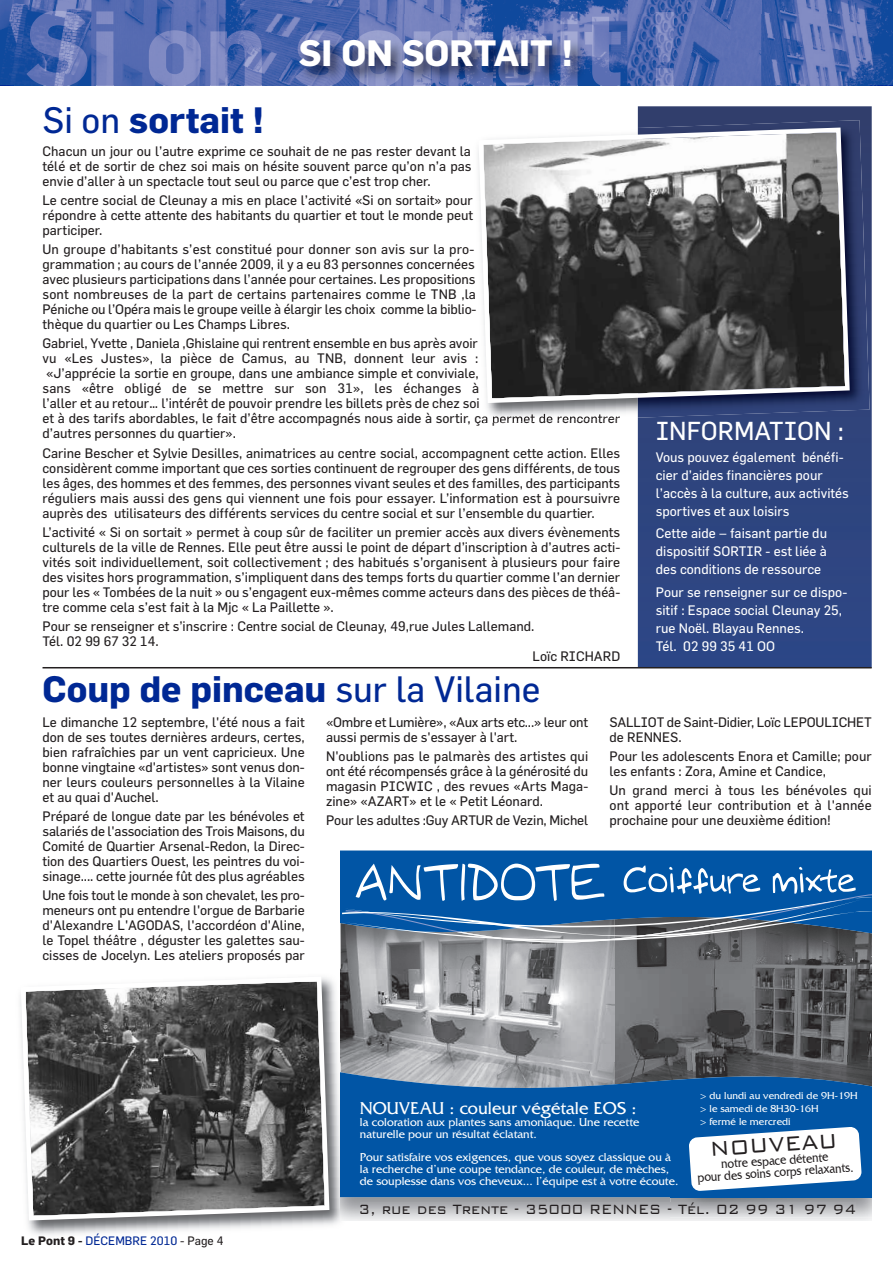
<style>
.page{position:relative;width:893px;height:1263px;background:#fff}
.page>*{position:absolute;margin:0;border:0;box-sizing:border-box;transform-origin:0 0}
.t1{font:700 36px "Flama";color:#002894}
.t2{font:700 36px "Flama";color:#fff}
.t3{font:300 27px "Bank Gothic";color:#231f20;scale:.87 1}
.t4{font:25.5px "Flama";color:#fff}
.t5{font:300 18px "Bank Gothic";color:#231f20;scale:.87 1}
.t6{font:18px "Friz Quadrata";color:#fff}
.t7{font:13.5px/15px "Flama";color:#231f20;text-align:justify}
.t8{font:13.5px/18px "Flama";color:#fff}
.t9{font:13.5px/12px "Friz Quadrata";color:#231f20;scale:.87 1}
.t10{font:12px/12px "Friz Quadrata";color:#fff}
.t11{font:12px "Flama";color:#002894}
.t12{font:10.5px "Friz Quadrata";letter-spacing:.52em;color:#fff}
.s1{font-weight:400}
.s2{font-weight:700;color:#231f20}
.s3{color:#231f20}
</style>
<div class="page">
<div style="left:638px;top:106px;width:234px;height:561px;background:#2e4580"></div>
<img style="left:481px;top:405px;width:157px;height:18px">
<img style="left:638px;top:120px;width:232px;height:298px">
<svg style="left:478px;top:125px;width:374px;height:280px"></svg>
<img style="left:28px;top:982px;width:321px;height:253px">
<svg style="left:20px;top:977px;width:312px;height:246px;background:#626262"></svg>
<img style="left:0;top:0;width:893px;height:85px">
<img style="left:41px;top:11px;width:363px;height:4px">
<img style="left:15px;top:15px;width:855px;height:71px">
<img style="left:42px;top:85px;width:362px;height:1px">
<img style="left:26px;top:15px;width:378px;height:70px">
<img style="left:340px;top:938px;width:532px;height:282px">
<svg style="left:340px;top:850px;width:532px;height:88px;background:#0b5ba8"></svg>
<svg style="left:342px;top:863px;width:530px;height:109px;background:#4d769d"></svg>
<img style="left:614px;top:1062px;width:258px;height:9px">
<img style="left:341px;top:1062px;width:273px;height:9px">
<svg style="left:340px;top:1071px;width:532px;height:126px;background:#115ba2"></svg>
<img style="left:671px;top:1197px;width:201px;height:21px">
<div style="left:671px;top:1109px;width:201px;height:88px;background:#0155a5"></div>
<svg style="left:689px;top:1127px;width:173px;height:64px"></svg>
<img style="left:360px;top:1203px;width:495px;height:13px">
<hr style="left:43px;top:667px;width:829px;height:1px;background:#231f20">
<h1 class="t1" style="left:43px;top:98px;width:223px"><span class="s1">Si on</span> sortait !</h1>
<h1 class="t2" style="left:299px;top:31px;width:276px">SI ON SORTAIT !</h1>
<p class="t7" style="left:43px;top:143px;width:430px">Chacun un jour ou l’autre exprime ce souhait de ne pas rester devant la télé et de sortir de chez soi mais on hésite souvent parce qu’on n’a pas envie d’aller à un spectacle tout seul ou parce que c’est trop cher.</p>
<p class="t7" style="left:43px;top:192px;width:432px">Le centre social de Cleunay a mis en place l’activité «Si on sortait» pour répondre à cette attente des habitants du quartier et tout le monde peut participer.</p>
<p class="t7" style="left:43px;top:242px;width:435px;text-align:left">Un groupe d’habitants s’est constitué pour donner son avis sur la pro&shy;grammation ; au cours de l’année 2009, il y a eu 83 personnes concernées avec plusieurs participations dans l’année pour certaines. Les propositions sont nombreuses de la part de certains partenaires comme le TNB ,la Péniche ou l’Opéra mais le groupe veille à élargir les choix comme la biblio&shy;thèque du quartier ou Les Champs Libres.</p>
<p class="t7" style="left:43px;top:336px;width:579px;text-align:left">Gabriel, Yvette , Daniela ,Ghislaine qui rentrent ensemble en bus après avoir<br>vu «Les Justes», la pièce de Camus, au TNB, donnent leur avis :<br>«J’apprécie la sortie en groupe, dans une ambiance simple et conviviale,<br>sans «être obligé de se mettre sur son 31», les échanges à<br>l’aller et au retour… l’intérêt de pouvoir prendre les billets près de chez soi<br>et à des tarifs abordables, le fait d’être accompagnés nous aide à sortir, ça permet de rencontrer d’autres personnes du quartier».</p>
<p class="t7" style="left:43px;top:445px;width:579px">Carine Bescher et Sylvie Desilles, animatrices au centre social, accompagnent cette action. Elles considèrent comme important que ces sorties continuent de regrouper des gens différents, de tous les âges, des hommes et des femmes, des personnes vivant seules et des familles, des participants réguliers mais aussi des gens qui viennent une fois pour essayer. L’information est à poursuivre auprès des utilisateurs des différents services du centre social et sur l’ensemble du quartier.</p>
<p class="t7" style="left:43px;top:524px;width:579px">L’activité « Si on sortait » permet à coup sûr de faciliter un premier accès aux divers évènements culturels de la ville de Rennes. Elle peut être aussi le point de départ d’inscription à d’autres acti&shy;vités soit individuellement, soit collectivement ; des habitués s’organisent à plusieurs pour faire des visites hors programmation, s’impliquent dans des temps forts du quartier comme l’an dernier pour les « Tombées de la nuit » ou s’engagent eux-mêmes comme acteurs dans des pièces de théâ&shy;tre comme cela s’est fait à la Mjc « La Paillette ».</p>
<p class="t7" style="left:43px;top:619px;width:494px">Pour se renseigner et s’inscrire : Centre social de Cleunay, 49,rue Jules Lallemand.</p>
<p class="t7" style="left:43px;top:634px;width:118px">Tél. 02 99 67 32 14.</p>
<p class="t7" style="left:533px;top:649px;width:89px">Loïc RICHARD</p>
<h1 class="t1" style="left:43px;top:668px;width:499px">Coup de pinceau <span class="s1">sur la Vilaine</span></h1>
<h3 class="t4" style="left:656px;top:415px;width:190px">INFORMATION :</h3>
<p class="t8" style="left:656px;top:448px;width:195px">Vous pouvez également bénéfi&shy;cier d’aides financières pour l’accès à la culture, aux activités sportives et aux loisirs</p>
<p class="t8" style="left:656px;top:524px;width:173px;text-align:justify">Cette aide – faisant partie du dispositif SORTIR - est liée à des conditions de ressource</p>
<p class="t8" style="left:656px;top:583px;width:193px">Pour se renseigner sur ce dispo&shy;sitif : Espace social Cleunay 25, rue Noël. Blayau Rennes.<br>Tél. 02 99 35 41 OO</p>
<p class="t7" style="left:43px;top:714px;width:264px">Le dimanche 12 septembre, l'été nous a fait don de ses toutes dernières ardeurs, certes, bien rafraîchies par un vent capricieux. Une bonne vingtaine «d'artistes» sont venus don&shy;ner leurs couleurs personnelles à la Vilaine et au quai d'Auchel.</p>
<p class="t7" style="left:43px;top:808px;width:264px">Préparé de longue date par les bénévoles et salariés de l'association des Trois Maisons, du Comité de Quartier Arsenal-Redon, la Direc&shy;tion des Quartiers Ouest, les peintres du voi&shy;sinage.... cette journée fût des plus agréables</p>
<p class="t7" style="left:43px;top:888px;width:264px">Une fois tout le monde à son chevalet, les pro&shy;meneurs ont pu entendre l'orgue de Barbarie d'Alexandre L'AGODAS, l'accordéon d'Aline, le Topel théâtre , déguster les galettes sau&shy;cisses de Jocelyn. Les ateliers proposés par</p>
<p class="t7" style="left:326px;top:714px;width:264px">«Ombre et Lumière», «Aux arts etc...» leur ont aussi permis de s'essayer à l'art.</p>
<p class="t7" style="left:326px;top:748px;width:264px">N'oublions pas le palmarès des artistes qui ont été récompensés grâce à la générosité du magasin PICWIC , des revues «Arts Maga&shy;zine» «AZART» et le « Petit Léonard.</p>
<p class="t7" style="left:326px;top:813px;width:264px">Pour les adultes :Guy ARTUR de Vezin, Michel</p>
<p class="t7" style="left:609px;top:714px;width:264px">SALLIOT de Saint-Didier, Loïc LEPOULICHET de RENNES.</p>
<p class="t7" style="left:609px;top:748px;width:264px">Pour les adolescents Enora et Camille; pour les enfants : Zora, Amine et Candice,</p>
<p class="t7" style="left:609px;top:783px;width:264px">Un grand merci à tous les bénévoles qui ont apporté leur contribution et à l'année prochaine pour une deuxième édition!</p>
<p class="t11" style="left:21px;top:1233px;width:204px"><span class="s2">Le Pont 9 -</span> DÉCEMBRE 2010 <span class="s3">- Page 4</span></p>
<h3 class="t6" style="left:360px;top:1098px;width:268px">NOUVEAU cou eu végé a e EOS</h3>
<p class="t10" style="left:360px;top:1116px;width:281px">la co o a on aux p an e an amon aque Une ece e naue epou un éu a écaan</p>
<p class="t10" style="left:360px;top:1151px;width:312px">Pou a a e vo ex gence que vou oyez c a que ou à la eche che d une coupe endance de cou eu de mèche de oup e e dan vo cheveux</p>
<p class="t10" style="left:543px;top:1175px;width:134px">équ pe e à vo e écou e</p>
<p class="t12" style="left:709px;top:1089px;width:8px">d</p>
<p class="t12" style="left:738px;top:1089px;width:8px">d</p>
<p class="t12" style="left:763px;top:1089px;width:96px">v ddd9H 9H</p>
<p class="t12" style="left:730px;top:1102px;width:90px">mdd 8H0 6H</p>
<p class="t12" style="left:722px;top:1115px;width:11px">m</p>
<p class="t12" style="left:750px;top:1115px;width:11px">m</p>
<p class="t12" style="left:782px;top:1115px;width:8px">d</p>
<h2 class="t3" style="left:708px;top:1128px;width:148px;rotate:-4deg">NOUVEAU</h2>
<p class="t9" style="left:696px;top:1159px;width:167px;text-indent:24px;rotate:-4deg">no e e pace dé en e pou de o n co p e axan</p>
<h3 class="t5" style="left:358px;top:1196px;width:574px">3 rue des Trente 35000 RENNES Tél 02 99 3 97 94</h3>
</div>
